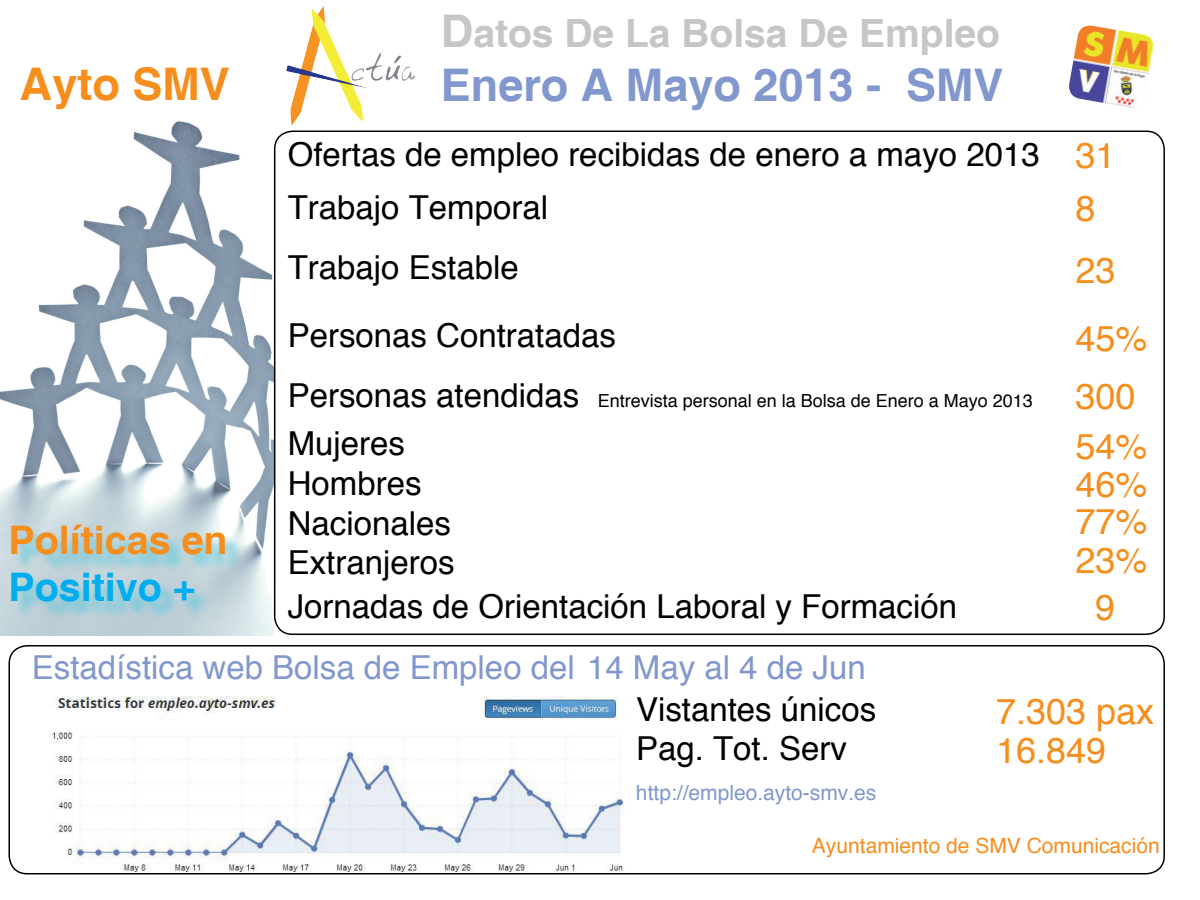
<style>
.page{position:relative;width:1200px;height:900px;background:#fff}
.page>*{position:absolute;margin:0;border:0;box-sizing:border-box;transform-origin:0 0}
.t1{font:700 45px "Helvetica";color:#8197cd}
.t2{font:700 45px "Helvetica";color:#f68e1e}
.t3{font:700 39.45px "Helvetica";color:#f68e1e}
.t4{font:700 39.45px "Helvetica";color:#00aeef}
.t5{font:700 39px "Helvetica";color:#c5c6c8}
.t6{font:36px/38px "Helvetica";color:#f68e1e}
.t7{font:33px/39.6px "Helvetica";color:#000}
.t8{font:33px "Helvetica";color:#8197cd}
.t9{font:21px "Helvetica";color:#f68e1e}
.t10{font:21px "Helvetica";color:#8197cd}
.t11{font:18px "Helvetica";color:#000}
.s1{font-size:45px}
.s2{font-size:36px;color:#f68e1e}
.s3{font-size:33px}
</style>
<div class="page">
<img style="left:1069px;top:26px;width:85px;height:82px">
<img style="left:286px;top:6px;width:129px;height:120px">
<img style="left:50px;top:696px;width:574px;height:175px">
<img style="left:0;top:121px;width:274px;height:514px">
<div style="left:14px;top:527px;width:230px;height:93px;background:#59c8db;opacity:.75"></div>
<div style="left:8px;top:645px;width:1157px;height:229px;border:2px solid #000;border-radius:18px"></div>
<h1 class="t2" style="left:20px;top:57px;width:212px">Ayto SMV</h1>
<p class="t5" style="left:441px;top:9px;width:561px"><span class="s1">D</span>atos De La Bolsa De Empleo</p>
<h1 class="t1" style="left:441px;top:58px;width:564px">Enero A Mayo 2013 - SMV</h1>
<p class="t7" style="left:288px;top:127px;width:829px;line-height:53.4px">Ofertas de empleo recibidas de enero a mayo 2013 <span class="s2">31<br></span>Trabajo Temporal</p>
<p class="t7" style="left:288px;top:232px;width:330px;line-height:68.4px">Trabajo Estable<br>Personas Contratadas</p>
<p class="t11" style="left:288px;top:389px;width:747px"><span class="s3">Personas atendidas</span> Entrevista personal en la Bolsa de Enero a Mayo 2013</p>
<p class="t6" style="left:1076px;top:177px;width:42px;line-height:61.3px">8<br>23</p>
<p class="t6" style="left:1076px;top:309px;width:74px;line-height:57.8px">45%<br>300</p>
<p class="t7" style="left:288px;top:423px;width:168px">Mujeres<br>Hombres<br>Nacionales<br>Extranjeros</p>
<p class="t6" style="left:1076px;top:426px;width:74px;text-align:justify">54% 46% 77% 23%</p>
<p class="t7" style="left:288px;top:585px;width:671px">Jornadas de Orientación Laboral y Formación</p>
<p class="t8" style="left:32px;top:646px;width:835px">Estadística web Bolsa de Empleo del 14 May al 4 de Jun</p>
<p class="t3" style="left:8px;top:516px;width:221px">Políticas en</p>
<p class="t4" style="left:8px;top:563px;width:189px">Positivo +</p>
<p class="t6" style="left:1095px;top:588px;width:22px">9</p>
<p class="t7" style="left:636px;top:689px;width:242px">Vistantes únicos</p>
<p class="t6" style="left:996px;top:691px;width:160px">7.303 pax</p>
<p class="t7" style="left:636px;top:728px;width:212px">Pag. Tot. Serv</p>
<p class="t6" style="left:996px;top:730px;width:112px">16.849</p>
<p class="t10" style="left:636px;top:779px;width:242px">http://empleo.ayto-smv.es</p>
<p class="t9" style="left:812px;top:833px;width:349px">Ayuntamiento de SMV Comunicación</p>
</div>
